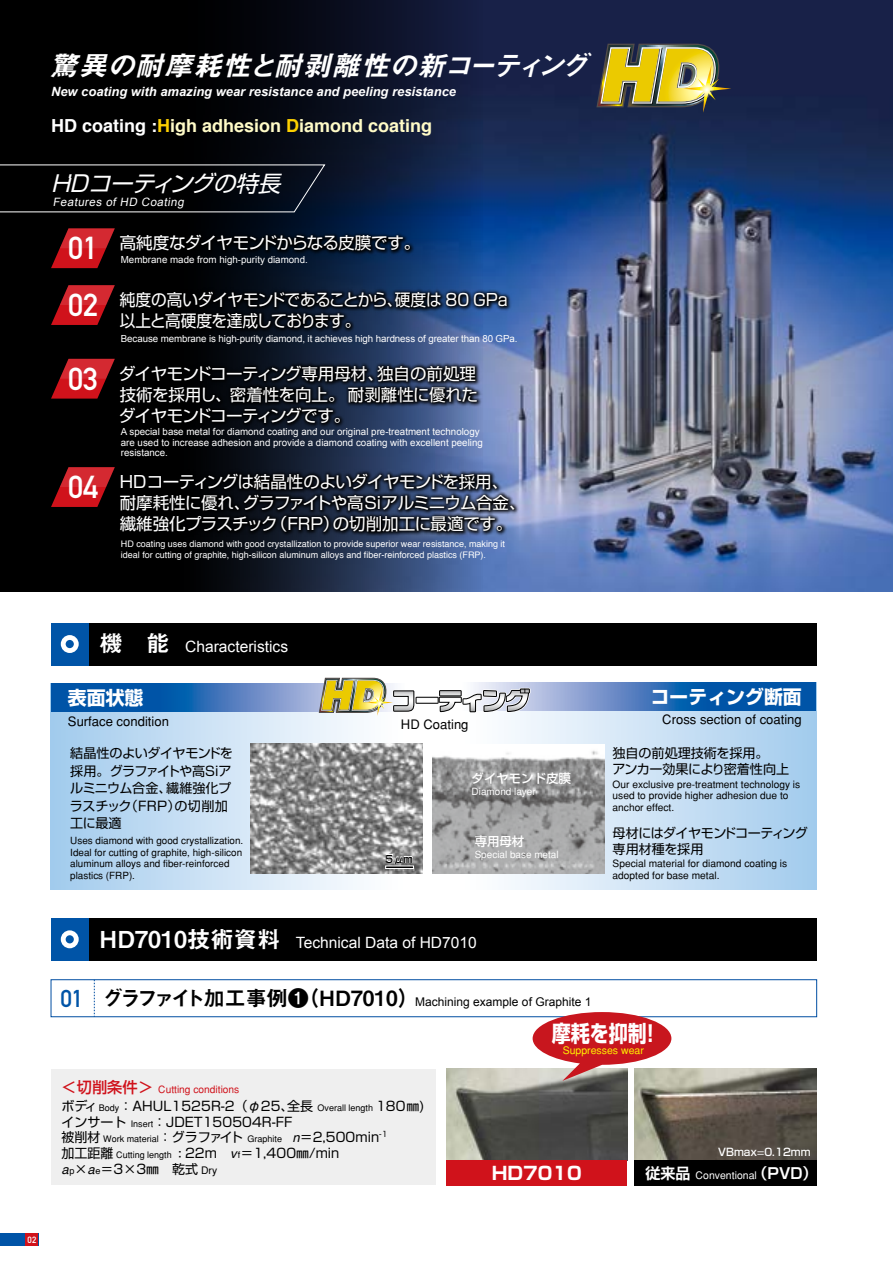
<style>
.page{position:relative;width:893px;height:1263px;background:#fff}
.page>*{position:absolute;margin:0;border:0;box-sizing:border-box;transform-origin:0 0}
.t1{font:italic 27.75px "Midashi Go Pro MB31";color:#fff}
.t2{font:italic 22.5px "Shin Go Pro";color:#fff}
.t3{font:700 22.5px "Shin Go";color:#fff;scale:.85 1}
.t4{font:700 18.9px "Shin Go";color:#fff}
.t5{font:700 18px "Helvetica";color:#fffbc7}
.t6{font:700 18px "Shin Go";color:#fff}
.t7{font:16.5px/21px "Shin Go Pro";letter-spacing:-.03em;color:#fff}
.t8{font:16.5px/21px "Shin Go Pro";letter-spacing:-.03em;color:#fff;scale:.95 1}
.t9{font:15.6px "Arial";color:#fff}
.t10{font:13.05px/15.8px "Shin Go";color:#000}
.t11{font:13.05px/17.4px "Shin Go Pro";letter-spacing:-.03em;color:#000}
.t12{font:500 13.05px "Gothic BBB";color:#000}
.t13{font:13.05px/16px "Shin Go Pro";color:#000}
.t14{font:italic 700 12.75px "Arial";color:#fff}
.t15{font:500 12.45px "Shin Go";color:#fff}
.t16{font:12px "Arial";color:#000}
.t17{font:italic 11.55px "Arial";color:#fff}
.t18{font:500 10.5px "Gothic BBB";color:#fff}
.t19{font:500 10.5px "Gothic BBB";color:#fff100}
.t20{font:500 10.5px "Shin Go";color:#fff}
.t21{font:500 10.2px/11.7px "Gothic BBB";color:#000}
.t22{font:500 10.2px "Gothic BBB";color:#d0121b}
.t23{font:500 10.2px "Shin Go";color:#000}
.t24{font:500 9.9px/11.7px "Gothic BBB";color:#000}
.t25{font:500 9.9px "Gothic BBB";color:#fff}
.t26{font:9.75px/10.5px "Arial";color:#fff}
.t27{font:9px/10.5px "Helvetica";color:#fff}
.t28{font:500 9px "Gothic BBB";color:#000}
.t29{font:700 9px "DIN Alternate";color:#fff}
.s1{color:#fff}
.s2{color:#fdd000}
.s3{font-family:"DIN Alternate";font-weight:700;font-size:31.35px}
.s4{font-family:"Midashi Go Pro MB31";font-size:23.4px}
.s5{font-family:"DIN Alternate";font-weight:700;font-size:24px;color:#0054a7}
.s6{font-family:"Midashi Go Pro MB31";font-size:21px}
.s7{font-family:"Shin Go";font-size:15.3px}
.s8{font-family:"Gothic BBB";font-weight:500;font-size:9px}
.s9{font-family:"Shin Go";font-weight:400;font-size:13.05px}
.s10{font-family:"Helvetica";font-weight:400;font-style:italic;font-size:13.05px}
.s11{font-family:"Gothic BBB";font-weight:500;font-size:10.35px}
.s12{font-family:"Helvetica";font-style:italic}
.s13{font-family:"Helvetica";font-size:9.15px}
.s14{font-family:"Shin Go Pro De";font-weight:700;font-size:15px}
</style>
<div class="page">
<img style="left:483px;top:0;width:410px;height:591px">
<svg style="left:0;top:0;width:483px;height:591px;background:#050811"></svg>
<div style="left:51px;top:623px;width:765px;height:42px;background:#000"></div>
<div style="left:51px;top:623px;width:37px;height:42px;background:#0054a7"></div>
<svg style="left:61px;top:635px;width:18px;height:18px"></svg>
<div style="left:51px;top:918px;width:765px;height:43px;background:#000"></div>
<div style="left:51px;top:918px;width:37px;height:43px;background:#0054a7"></div>
<svg style="left:61px;top:930px;width:18px;height:18px"></svg>
<svg style="left:51px;top:228px;width:12px;height:40px"></svg>
<img style="left:63px;top:178px;width:405px;height:57px">
<svg style="left:0;top:164px;width:326px;height:49px;background:#0b0e12"></svg>
<svg style="left:51px;top:285px;width:12px;height:40px"></svg>
<img style="left:63px;top:235px;width:501px;height:152px">
<svg style="left:51px;top:359px;width:12px;height:40px"></svg>
<img style="left:63px;top:309px;width:471px;height:108px">
<svg style="left:51px;top:467px;width:12px;height:40px"></svg>
<img style="left:63px;top:417px;width:510px;height:173px">
<img style="left:596px;top:43px;width:135px;height:70px">
<div style="left:51px;top:684px;width:353px;height:205px;background:linear-gradient(to right,#a3cbed,#fff)"></div>
<img style="left:250px;top:744px;width:172px;height:129px">
<div style="left:463px;top:683px;width:353px;height:206px;background:linear-gradient(to right,#fff,#a3cbed)"></div>
<img style="left:433px;top:745px;width:172px;height:129px">
<svg style="left:51px;top:683px;width:267px;height:29px;background:#316fb6"></svg>
<svg style="left:532px;top:682px;width:284px;height:29px;background:#3a75b9"></svg>
<svg style="left:318px;top:677px;width:214px;height:39px"></svg>
<div style="left:385px;top:866px;width:29px;height:3px;border:1px solid #fff"></div>
<svg style="left:385px;top:853px;width:28px;height:14px"></svg>
<div style="left:51px;top:1070px;width:385px;height:115px;background:#efefef"></div>
<div style="left:51px;top:979px;width:766px;height:38px;border:1px solid #004ea2"></div>
<svg style="left:94px;top:980px;width:1px;height:37px"></svg>
<img style="left:634px;top:1068px;width:182px;height:92px">
<img style="left:446px;top:1068px;width:181px;height:92px">
<svg style="left:533px;top:1012px;width:138px;height:69px"></svg>
<div style="left:446px;top:1160px;width:181px;height:25px;background:#d0121b"></div>
<div style="left:634px;top:1160px;width:182px;height:25px;background:#000"></div>
<div style="left:0;top:1233px;width:38px;height:13px;background:#0054a7"></div>
<div style="left:26px;top:1233px;width:12px;height:13px;background:#d0121b"></div>
<hr style="left:892px;top:0;width:1px;height:91px;background:#000">
<h1 class="t1" style="left:49px;top:43px;width:550px">驚異の耐摩耗性と耐剥離性の新コーティング</h1>
<h3 class="t14" style="left:51px;top:83px;width:407px">New coating with amazing wear resistance and peeling resistance</h3>
<h3 class="t5" style="left:51px;top:111px;width:383px"><span class="s1">HD coating :</span><span class="s2">H</span>igh adhesion <span class="s2">D</span>iamond coating</h3>
<h2 class="t2" style="left:51px;top:165px;width:238px">HDコーティングの特長</h2>
<p class="t17" style="left:53px;top:194px;width:135px">Features of HD Coating</p>
<h3 class="t7" style="left:68px;top:231px;width:354px"><span class="s3">01</span> 高純度なダイヤモンドからなる皮膜です。</h3>
<h3 class="t8" style="left:120px;top:287px;width:410px;text-indent:-52px"><span class="s3">02</span> 純度の高いダイヤモンドであることから、硬度は 80 GPa以上と高硬度を達成しております。</h3>
<h3 class="t7" style="left:119px;top:361px;width:360px;text-indent:-51px"><span class="s3">03</span> ダイヤモンドコーティング専用母材、独自の前処理技術を採用し、密着性を向上。耐剥離性に優れたダイヤモンドコーティングです。</h3>
<p class="t26" style="left:121px;top:254px;width:188px">Membrane made from high-purity diamond.</p>
<p class="t26" style="left:121px;top:333px;width:398px">Because membrane is high-purity diamond, it achieves high hardness of greater than 80 GPa.</p>
<p class="t26" style="left:121px;top:427px;width:364px">A special base metal for diamond coating and our original pre-treatment technology are used to increase adhesion and provide a diamond coating with excellent peeling resistance.</p>
<h3 class="t7" style="left:120px;top:469px;width:407px;text-indent:-52px"><span class="s3">04</span> HDコーティングは結晶性のよいダイヤモンドを採用、耐摩耗性に優れ、グラファイトや高Siアルミニウム合金、繊維強化プラスチック（FRP）の切削加工に最適です。</h3>
<p class="t27" style="left:121px;top:539px;width:386px">HD coating uses diamond with good crystallization to provide superior wear resistance, making it ideal for cutting of graphite, high-silicon aluminum alloys and fiber-reinforced plastics (FRP).</p>
<p class="t29" style="left:27px;top:1233px;width:11px">02</p>
<h3 class="t9" style="left:100px;top:637px;width:190px"><span class="s4">機　能</span> Characteristics</h3>
<h3 class="t4" style="left:68px;top:686px;width:77px">表面状態</h3>
<h3 class="t12" style="left:68px;top:713px;width:103px">Surface condition</h3>
<h3 class="t12" style="left:401px;top:716px;width:69px">HD Coating</h3>
<h3 class="t4" style="left:651px;top:684px;width:153px">コーティング断面</h3>
<h3 class="t12" style="left:662px;top:711px;width:141px">Cross section of coating</h3>
<h3 class="t11" style="left:70px;top:743px;width:165px">結晶性のよいダイヤモンドを採用。グラファイトや高Siアルミニウム合金、繊維強化プラスチック（FRP）の切削加工に最適</h3>
<p class="t24" style="left:70px;top:835px;width:174px">Uses diamond with good crystallization.<br>Ideal for cutting of graphite, high-silicon aluminum alloys and fiber-reinforced plastics (FRP).</p>
<h3 class="t11" style="left:613px;top:824px;width:197px;line-height:15.8px">母材にはダイヤモンドコーティング専用材種を採用</h3>
<h3 class="t13" style="left:612px;top:744px;width:178px">独自の前処理技術を採用。<br>アンカー効果により密着性向上</h3>
<p class="t21" style="left:613px;top:778px;width:189px">Our exclusive pre-treatment technology is used to provide higher adhesion due to anchor effect.</p>
<p class="t15" style="left:472px;top:770px;width:101px">ダイヤモンド皮膜</p>
<p class="t25" style="left:472px;top:785px;width:66px">Diamond layer</p>
<p class="t15" style="left:475px;top:833px;width:51px">専用母材</p>
<p class="t25" style="left:475px;top:848px;width:85px">Special base metal</p>
<p class="t23" style="left:386px;top:852px;width:29px">5μm</p>
<p class="t21" style="left:613px;top:857px;width:176px">Special material for diamond coating is adopted for base metal.</p>
<h3 class="t9" style="left:100px;top:932px;width:379px"><span class="s4">HD7010技術資料</span> Technical Data of HD7010</h3>
<p class="t16" style="left:60px;top:994px;width:532px"><span class="s5">01</span> <span class="s6">グラファイト加工事例❶（HD7010）</span>Machining example of Graphite 1</p>
<h2 class="t3" style="left:552px;top:1018px;width:122px">摩耗を抑制!</h2>
<p class="t22" style="left:61px;top:1083px;width:179px"><span class="s7">＜切削条件＞</span> Cutting conditions</p>
<h3 class="t10" style="left:61px;top:1097px;width:364px">ボディ <span class="s8">Body</span>：AHUL1525R-2（φ25、全長 <span class="s8">Overall length</span> 180㎜)インサート <span class="s8">Insert</span>：JDET150504R-FF</h3>
<p class="t28" style="left:61px;top:1134px;width:328px"><span class="s9">被削材</span> Work material<span class="s9">：グラファイト</span> Graphite <span class="s10">n</span><span class="s9">＝2,500min</span><sup>-1</sup></p>
<h3 class="t10" style="left:61px;top:1144px;width:293px">加工距離 <span class="s8">Cutting length</span> <span class="s11">：</span>22m　<span class="s12">v</span><span class="s13">f</span>＝1,400㎜/min　<span class="s12">a</span><span class="s13">p</span>×<span class="s12">a</span><span class="s13">e</span>＝3×3㎜　乾式 <span class="s11">Dry</span></h3>
<p class="t19" style="left:563px;top:1044px;width:83px">Suppresses wear</p>
<p class="t20" style="left:718px;top:1145px;width:94px">VBmax=0.12mm</p>
<h3 class="t6" style="left:492px;top:1161px;width:92px">HD7010</h3>
<p class="t18" style="left:646px;top:1169px;width:173px"><span class="s14">従来品</span> Conventional <span class="s14">（PVD）</span></p>
</div>
